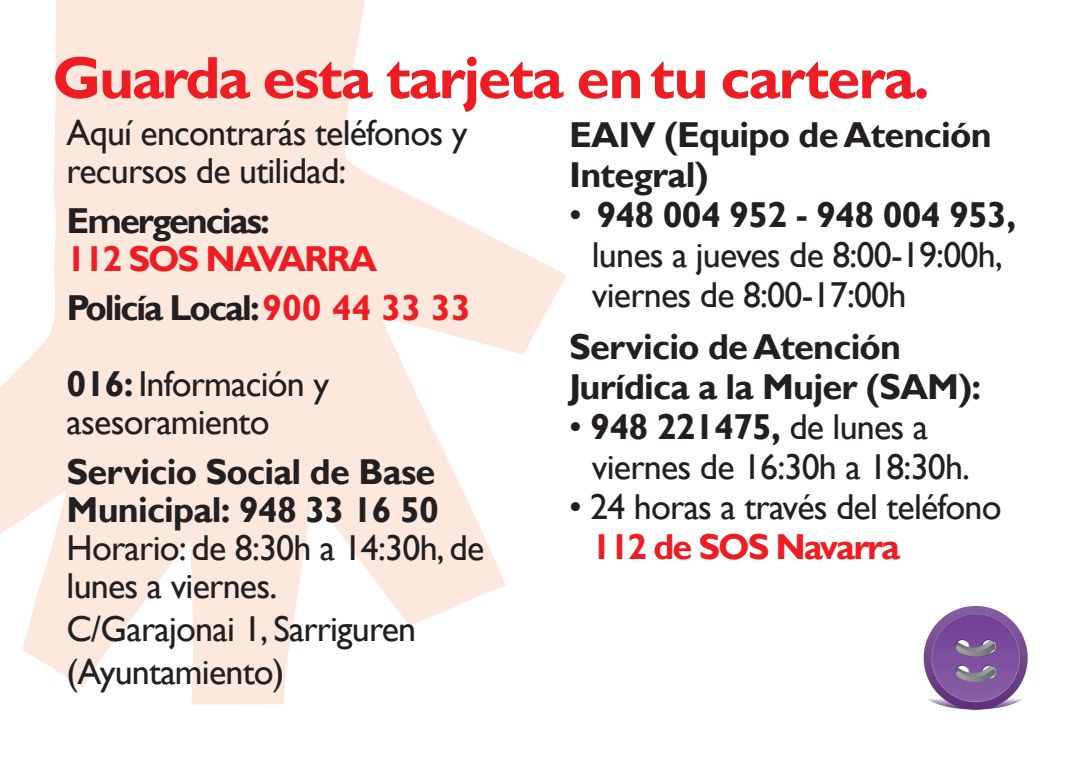
<style>
.page{position:relative;width:1066px;height:760px;background:#fff}
.page>*{position:absolute;margin:0;border:0;box-sizing:border-box;transform-origin:0 0}
.t1{font:700 60px "Gill Sans";letter-spacing:-.03em;color:#ee1d23}
.List_Paragraph{font:36px/40px "Gill Sans";letter-spacing:-.02em;color:#231f20}
.List_Paragraph-2{font:700 36px/40px "Gill Sans";letter-spacing:-.02em;color:#231f20}
.List_Paragraph-3{font:700 36px "Gill Sans";letter-spacing:-.055em;color:#231f20}
.List_Paragraph-4{font:700 36px "Gill Sans";letter-spacing:-.055em;color:#ee1d23}
.s1{color:#ee1d23}
.s2{font-weight:700}
.s3{font-weight:700;color:#ee1d23}
</style>
<div class="page">
<svg style="left:0;top:0;width:566px;height:704px;fill:#fce8dc"></svg>
<img style="left:923px;top:606px;width:105px;height:104px">
<p class="t1" style="left:52px;top:42px;width:879px">Guarda esta tarjeta en tu cartera.</p>
<p class="List_Paragraph" style="left:67px;top:115px;width:402px;line-height:38px">Aquí encontrarás teléfonos y recursos de utilidad:</p>
<p class="List_Paragraph-3" style="left:67px;top:199px;width:205px">Emergencias:</p>
<p class="List_Paragraph-4" style="left:67px;top:237px;width:312px">112 SOS NAVARRA</p>
<p class="List_Paragraph-3" style="left:67px;top:286px;width:406px">Policía Local: <span class="s1">900 44 33 33</span></p>
<p class="List_Paragraph-2" style="left:569px;top:116px;width:424px">EAIV (Equipo de Atención<br>Integral)</p>
<p class="List_Paragraph" style="left:592px;top:196px;width:426px;text-indent:-23px">• <span class="s2">948 004 952 - 948 004 953, </span>lunes a jueves de 8:00-19:00h, viernes de 8:00-17:00h</p>
<p class="List_Paragraph-2" style="left:569px;top:327px;width:414px">Servicio de Atención<br>Jurídica a la Mujer (SAM):</p>
<p class="List_Paragraph" style="left:592px;top:407px;width:380px;text-indent:-23px">• <span class="s2">948 221475,</span> de lunes a viernes de 16:30h a 18:30h.</p>
<p class="List_Paragraph" style="left:592px;top:487px;width:411px;text-indent:-23px">• 24 horas a través del teléfono<br><span class="s3">112 de SOS Navarra</span></p>
<p class="List_Paragraph" style="left:67px;top:366px;width:264px;line-height:38px"><span class="s2">016:</span> Información y asesoramiento</p>
<p class="List_Paragraph-2" style="left:67px;top:453px;width:374px;line-height:38px">Servicio Social de Base<br>Municipal: 948 33 16 50</p>
<p class="List_Paragraph" style="left:67px;top:529px;width:419px;line-height:38px">Horario: de 8:30h a 14:30h, de lunes a viernes.</p>
<p class="List_Paragraph" style="left:67px;top:608px;width:351px;line-height:43.2px">C/Garajonai 1, Sarriguren (Ayuntamiento)</p>
</div>
